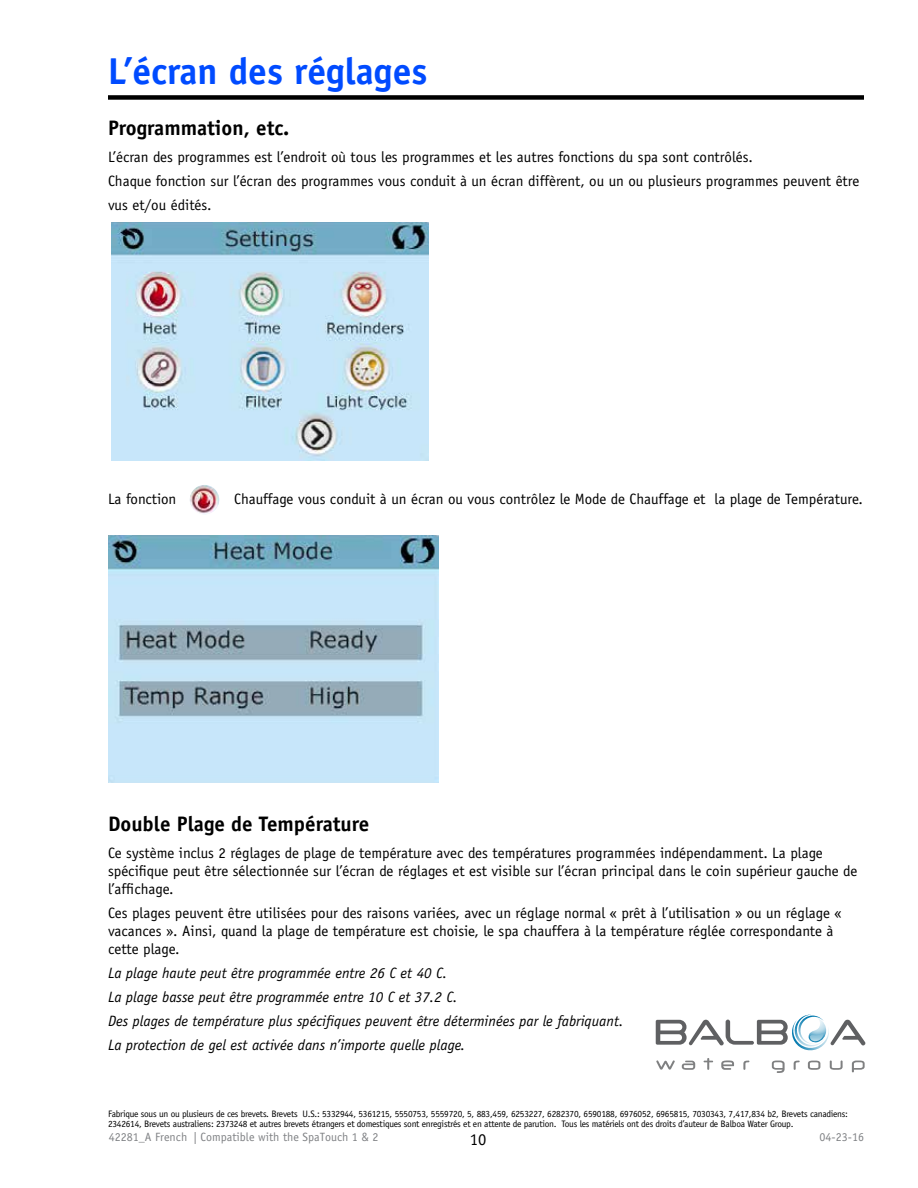
<style>
.page{position:relative;width:918px;height:1188px;background:#fff}
.page>*{position:absolute;margin:0;border:0;box-sizing:border-box;transform-origin:0 0}
.t1{font:700 37.5px "Officina Sans";color:#004bff}
.t2{font:700 21px "Officina Sans";color:#000}
.t3{font:16.5px "Officina Sans";color:#000}
.t4{font:15px/18px "Officina Sans";color:#000}
.t5{font:italic 15px/24px "Officina Sans";color:#000}
.t6{font:12px "Officina Sans";color:#808285}
.t7{font:9.3px/10.5px "Officina Sans";letter-spacing:-.025em;color:#000}
</style>
<div class="page">
<svg style="left:656px;top:1060px;width:19px;height:10px"></svg>
<svg style="left:682px;top:1061px;width:13px;height:9px"></svg>
<svg style="left:704px;top:1058px;width:9px;height:12px"></svg>
<svg style="left:721px;top:1060px;width:13px;height:10px"></svg>
<svg style="left:794px;top:1061px;width:6px;height:9px"></svg>
<svg style="left:743px;top:1061px;width:6px;height:9px"></svg>
<svg style="left:808px;top:1061px;width:12px;height:9px"></svg>
<svg style="left:830px;top:1060px;width:13px;height:10px"></svg>
<svg style="left:772px;top:1061px;width:13px;height:12px"></svg>
<svg style="left:852px;top:1061px;width:13px;height:11px"></svg>
<svg style="left:656px;top:1015px;width:209px;height:36px"></svg>
<div style="left:108px;top:95px;width:756px;height:5px;background:#000"></div>
<img style="left:111px;top:222px;width:318px;height:238px">
<img style="left:190px;top:485px;width:29px;height:29px;border-radius:15px">
<img style="left:108px;top:535px;width:331px;height:248px">
<h1 class="t1" style="left:108px;top:47px;width:321px">L’écran des réglages</h1>
<h2 class="t2" style="left:108px;top:115px;width:183px">Programmation, etc.</h2>
<p class="t4" style="left:108px;top:145px;width:753px;line-height:24px">L’écran des programmes est l’endroit où tous les programmes et les autres fonctions du spa sont contrôlés.<br>Chaque fonction sur l’écran des programmes vous conduit à un écran diffèrent, ou un ou plusieurs programmes peuvent être vus et/ou édités.</p>
<p class="t4" style="left:108px;top:490px;width:70px">La fonction</p>
<p class="t4" style="left:234px;top:490px;width:630px">Chauffage vous conduit à un écran ou vous contrôlez le Mode de Chauffage et la plage de Température.</p>
<h2 class="t2" style="left:108px;top:811px;width:263px">Double Plage de Température</h2>
<p class="t4" style="left:108px;top:844px;width:751px">Ce système inclus 2 réglages de plage de température avec des températures programmées indépendamment. La plage spécifique peut être sélectionnée sur l’écran de réglages et est visible sur l’écran principal dans le coin supérieur gauche de l’affichage.</p>
<p class="t4" style="left:108px;top:904px;width:735px">Ces plages peuvent être utilisées pour des raisons variées, avec un réglage normal « prêt à l’utilisation » ou un réglage « vacances ». Ainsi, quand la plage de température est choisie, le spa chauffera à la température réglée correspondante à cette plage.</p>
<p class="t5" style="left:108px;top:961px;width:517px">La plage haute peut être programmée entre 26 C et 40 C.<br>La plage basse peut être programmée entre 10 C et 37.2 C.<br>Des plages de température plus spécifiques peuvent être déterminées par le fabriquant.<br>La protection de gel est activée dans n’importe quelle plage.</p>
<p class="t7" style="left:108px;top:1109px;width:741px">Fabrique sous un ou plusieurs de ces brevets. Brevets U.S.: 5332944, 5361215, 5550753, 5559720, 5, 883,459, 6253227, 6282370, 6590188, 6976052, 6965815, 7030343, 7,417,834 b2, Brevets canadiens:<br>2342614, Brevets australiens: 2373248 et autres brevets étrangers et domestiques sont enregistrés et en attente de parution. Tous les matériels ont des droits d’auteur de Balboa Water Group.</p>
<p class="t6" style="left:109px;top:1130px;width:271px">42281_A French | Compatible with the SpaTouch 1 &amp; 2</p>
<p class="t3" style="left:470px;top:1129px;width:18px">10</p>
<p class="t6" style="left:820px;top:1130px;width:46px">04-23-16</p>
</div>
